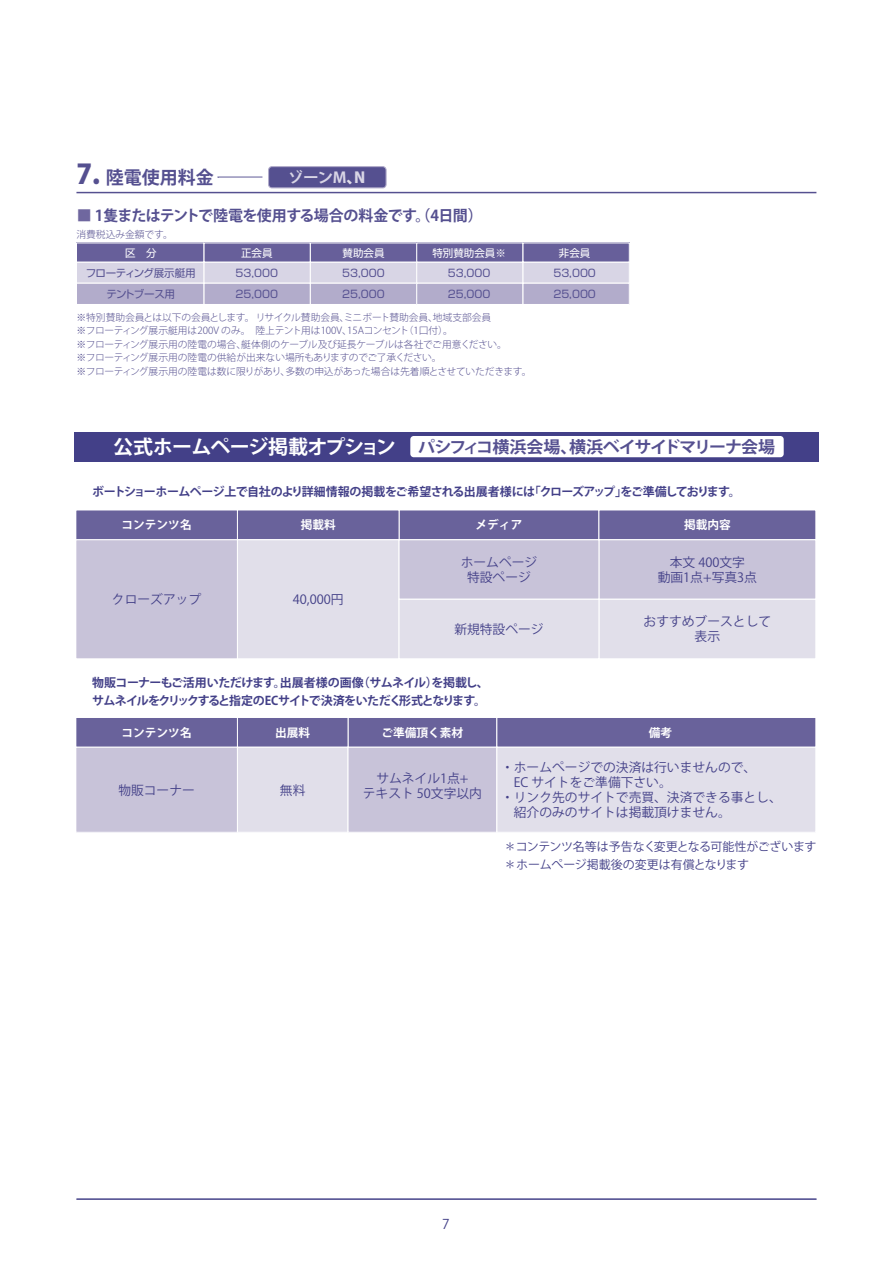
<style>
.page{position:relative;width:893px;height:1263px;background:#fff}
.page>*{position:absolute;margin:0;border:0;box-sizing:border-box;transform-origin:0 0}
.t1{font:18px "Koz Go Pro Bold 90 msp RKSJ H";color:#555090}
.t2{font:16.5px "Koz Go Pro Bold 90 msp RKSJ H";letter-spacing:-.06em;color:#555090}
.t3{font:15px "Koz Go Pro Bold 90 msp RKSJ H";letter-spacing:-.04em;color:#555090}
.t4{font:13.5px "Koz Go Pro Regular 90 msp RKSJ H";color:#434088}
.t5{font:12.75px/14.9px "Koz Go Pro Regular 90 msp RKSJ H";color:#434088;text-align:center}
.t6{font:12px/18px "Koz Go Pro Bold 90 msp RKSJ H";letter-spacing:-.05em;color:#434088}
.t7{font:12px/18px "Koz Go Pro Regular 90 msp RKSJ H";letter-spacing:-.015em;color:#434088}
.t8{font:11.7px "Koz Go Pro Bold 90 msp RKSJ H";color:#fff}
.t9{font:10.5px/20.9px "Shin Go Pro Regular 90 msp RKSJ H";color:#555090}
.t10{font:10.5px "Shin Go Pro Regular 90 msp RKSJ H";color:#fff}
.t11{font:10.5px/20.9px "Shin Go Pro Regular 90 msp RKSJ H";letter-spacing:-.03em;color:#555090;text-align:center}
.t12{font:9.75px/13.5px "Koz Go Pro Light 90 msp RKSJ H";letter-spacing:-.01em;color:#555090}
.s1{font-family:"Koz Go Pro Heavy 90 msp RKSJ H";font-size:27px}
.s2{font-family:"Koz Go Pro Light 90 msp RKSJ H"}
.s3{font-size:15px;color:#d8d5e5}
.s4{font-family:"Koz Go Pro Heavy 90 msp RKSJ H";font-size:15px;color:#e1dfea}
.s5{font-family:"Koz Go Pro Heavy 90 msp RKSJ H";font-size:15px;color:#d8d5e5}
.s6{color:#6f679f}
.s7{font-size:19.5px;color:#fff}
</style>
<div class="page">
<div style="left:76px;top:510px;width:161px;height:30px;background:#69629b"></div>
<div style="left:75px;top:509px;width:163px;height:31px;border:1px solid #fff"></div>
<div style="left:76px;top:540px;width:161px;height:119px;background:#c8c3d9"></div>
<div style="left:75px;top:539px;width:163px;height:120px;border:1px solid #fff"></div>
<div style="left:399px;top:510px;width:200px;height:30px;background:#69629b"></div>
<div style="left:398px;top:509px;width:201px;height:31px;border:1px solid #fff"></div>
<div style="left:599px;top:510px;width:217px;height:30px;background:#69629b"></div>
<div style="left:598px;top:509px;width:218px;height:31px;border:1px solid #fff"></div>
<div style="left:237px;top:510px;width:162px;height:30px;background:#69629b"></div>
<div style="left:237px;top:509px;width:162px;height:31px;border:1px solid #fff"></div>
<div style="left:237px;top:540px;width:162px;height:119px;background:#e1dfea"></div>
<div style="left:237px;top:539px;width:163px;height:120px;border:1px solid #fff"></div>
<div style="left:599px;top:540px;width:217px;height:59px;background:#c8c3d9"></div>
<div style="left:598px;top:539px;width:218px;height:61px;border:1px solid #fff"></div>
<div style="left:599px;top:599px;width:217px;height:60px;background:#e1dfea"></div>
<div style="left:598px;top:599px;width:218px;height:60px;border:1px solid #fff"></div>
<div style="left:399px;top:540px;width:200px;height:59px;background:#c8c3d9"></div>
<div style="left:398px;top:539px;width:201px;height:61px;border:1px solid #fff"></div>
<div style="left:399px;top:599px;width:200px;height:60px;background:#e1dfea"></div>
<div style="left:398px;top:599px;width:201px;height:60px;border:1px solid #fff"></div>
<div style="left:76px;top:717px;width:161px;height:30px;background:#69629b"></div>
<div style="left:75px;top:717px;width:163px;height:31px;border:1px solid #fff"></div>
<div style="left:76px;top:747px;width:161px;height:85px;background:#c8c3d9"></div>
<div style="left:75px;top:747px;width:163px;height:86px;border:1px solid #fff"></div>
<div style="left:348px;top:717px;width:149px;height:30px;background:#69629b"></div>
<div style="left:347px;top:717px;width:150px;height:31px;border:1px solid #fff"></div>
<div style="left:497px;top:717px;width:319px;height:30px;background:#69629b"></div>
<div style="left:496px;top:717px;width:320px;height:31px;border:1px solid #fff"></div>
<div style="left:237px;top:717px;width:111px;height:30px;background:#69629b"></div>
<div style="left:237px;top:717px;width:111px;height:31px;border:1px solid #fff"></div>
<div style="left:237px;top:747px;width:111px;height:85px;background:#e1dfea"></div>
<div style="left:237px;top:747px;width:111px;height:86px;border:1px solid #fff"></div>
<div style="left:348px;top:747px;width:149px;height:85px;background:#c8c3d9"></div>
<div style="left:347px;top:747px;width:150px;height:86px;border:1px solid #fff"></div>
<div style="left:497px;top:747px;width:319px;height:85px;background:#e1dfea"></div>
<div style="left:496px;top:747px;width:320px;height:86px;border:1px solid #fff"></div>
<hr style="left:76px;top:1199px;width:740px;height:1px;background:#434088">
<hr style="left:76px;top:192px;width:740px;height:1px;background:#555090">
<div style="left:269px;top:167px;width:117px;height:21px;background:#555090;border-radius:3px"></div>
<div style="left:268px;top:166px;width:119px;height:22px;border:1px solid #b2accb;border-radius:3px"></div>
<div style="left:76px;top:262px;width:128px;height:21px;background:#d8d5e5"></div>
<div style="left:76px;top:261px;width:129px;height:23px;border:1px solid #fff"></div>
<div style="left:76px;top:283px;width:128px;height:21px;background:#b2accb"></div>
<div style="left:76px;top:283px;width:129px;height:22px;border:1px solid #fff"></div>
<div style="left:76px;top:243px;width:128px;height:19px;background:#675f9a"></div>
<div style="left:76px;top:242px;width:129px;height:21px;border:1px solid #fff"></div>
<div style="left:204px;top:262px;width:106px;height:21px;background:#d8d5e5"></div>
<div style="left:203px;top:261px;width:108px;height:23px;border:1px solid #fff"></div>
<div style="left:204px;top:283px;width:106px;height:21px;background:#b2accb"></div>
<div style="left:203px;top:283px;width:108px;height:22px;border:1px solid #fff"></div>
<div style="left:204px;top:243px;width:106px;height:19px;background:#675f9a"></div>
<div style="left:203px;top:242px;width:108px;height:21px;border:1px solid #fff"></div>
<div style="left:310px;top:262px;width:107px;height:21px;background:#d8d5e5"></div>
<div style="left:310px;top:261px;width:107px;height:23px;border:1px solid #fff"></div>
<div style="left:310px;top:283px;width:107px;height:21px;background:#b2accb"></div>
<div style="left:310px;top:283px;width:107px;height:22px;border:1px solid #fff"></div>
<div style="left:310px;top:243px;width:107px;height:19px;background:#675f9a"></div>
<div style="left:310px;top:242px;width:107px;height:21px;border:1px solid #fff"></div>
<div style="left:417px;top:262px;width:106px;height:21px;background:#d8d5e5"></div>
<div style="left:416px;top:261px;width:107px;height:23px;border:1px solid #fff"></div>
<div style="left:417px;top:283px;width:106px;height:21px;background:#b2accb"></div>
<div style="left:416px;top:283px;width:107px;height:22px;border:1px solid #fff"></div>
<div style="left:417px;top:243px;width:106px;height:19px;background:#675f9a"></div>
<div style="left:416px;top:242px;width:107px;height:21px;border:1px solid #fff"></div>
<div style="left:523px;top:262px;width:106px;height:21px;background:#d8d5e5"></div>
<div style="left:522px;top:261px;width:108px;height:23px;border:1px solid #fff"></div>
<div style="left:523px;top:283px;width:106px;height:21px;background:#b2accb"></div>
<div style="left:522px;top:283px;width:108px;height:22px;border:1px solid #fff"></div>
<div style="left:523px;top:243px;width:106px;height:19px;background:#675f9a"></div>
<div style="left:522px;top:242px;width:108px;height:21px;border:1px solid #fff"></div>
<div style="left:74px;top:432px;width:744px;height:29px;background:#434088"></div>
<div style="left:410px;top:436px;width:374px;height:21px;background:#fff;border-radius:3px"></div>
<h1 class="t1" style="left:76px;top:171px;width:291px"><span class="s1">7.</span> 陸電使用料金<span class="s2">ー</span><span class="s3">ゾーンM</span><span class="s4">、</span><span class="s5">N</span></h1>
<h3 class="t3" style="left:77px;top:209px;width:408px"><span class="s6">■</span> 1隻またはテントで陸電を使用する場合の料金です。（4日間）</h3>
<p class="t12" style="left:76px;top:229px;width:98px">消費税込み金額です。</p>
<p class="t10" style="left:125px;top:249px;width:33px">区　分</p>
<p class="t10" style="left:241px;top:249px;width:33px">正会員</p>
<p class="t11" style="left:86px;top:264px;width:111px">フローティング展示艇用テントブース用</p>
<p class="t9" style="left:235px;top:264px;width:44px">53,000<br>25,000</p>
<p class="t10" style="left:343px;top:249px;width:43px">賛助会員</p>
<p class="t10" style="left:432px;top:249px;width:75px">特別賛助会員※</p>
<p class="t10" style="left:559px;top:249px;width:33px">非会員</p>
<p class="t9" style="left:448px;top:285px;width:44px">25,000</p>
<p class="t9" style="left:342px;top:264px;width:44px">53,000<br>25,000</p>
<p class="t9" style="left:448px;top:264px;width:44px">53,000</p>
<p class="t9" style="left:553px;top:264px;width:44px">53,000<br>25,000</p>
<p class="t12" style="left:76px;top:312px;width:456px">※特別賛助会員とは以下の会員とします。 リサイクル賛助会員、ミニボート賛助会員、地域支部会員<br>※フローティング展示艇用は200V のみ。　陸上テント用は100V、15Aコンセント（1口付）。<br>※フローティング展示用の陸電の場合、艇体側のケーブル及び延長ケーブルは各社でご用意ください。<br>※フローティング展示用の陸電の供給が出来ない場所もありますのでご了承ください。<br>※フローティング展示用の陸電は数に限りがあり、多数の申込があった場合は先着順とさせていただきます。</p>
<h2 class="t2" style="left:113px;top:441px;width:664px"><span class="s7">公式ホームページ掲載オプション</span> パシフィコ横浜会場、横浜ベイサイドマリーナ会場</h2>
<p class="t6" style="left:92px;top:484px;width:650px">ボートショーホームページ上で自社のより詳細情報の掲載をご希望される出展者様には「クローズアップ」をご準備しております。</p>
<p class="t8" style="left:122px;top:521px;width:72px">コンテンツ名</p>
<p class="t8" style="left:301px;top:521px;width:37px">掲載料</p>
<p class="t8" style="left:476px;top:521px;width:48px">メディア</p>
<p class="t8" style="left:684px;top:521px;width:48px">掲載内容</p>
<h3 class="t5" style="left:112px;top:594px;width:91px">クローズアップ</h3>
<h3 class="t5" style="left:293px;top:594px;width:52px">40,000円</h3>
<h3 class="t5" style="left:461px;top:556px;width:78px">ホームページ特設ページ</h3>
<h3 class="t5" style="left:454px;top:623px;width:91px">新規特設ページ</h3>
<p class="t6" style="left:92px;top:675px;width:398px">物販コーナーもご活用いただけます。出展者様の画像（サムネイル）を掲載し、サムネイルをクリックすると指定のECサイトで決済をいただく形式となります。</p>
<h3 class="t5" style="left:658px;top:556px;width:101px">本文 400文字<br>動画1点+写真3点</h3>
<h3 class="t5" style="left:643px;top:616px;width:129px">おすすめブースとして表示</h3>
<p class="t8" style="left:122px;top:728px;width:72px">コンテンツ名</p>
<p class="t8" style="left:275px;top:728px;width:37px">出展料</p>
<p class="t8" style="left:381px;top:728px;width:83px">ご準備頂く素材</p>
<p class="t8" style="left:649px;top:728px;width:25px">備考</p>
<h3 class="t5" style="left:118px;top:784px;width:78px">物販コーナー</h3>
<h3 class="t5" style="left:280px;top:784px;width:27px">無料</h3>
<h3 class="t5" style="left:363px;top:772px;width:121px">サムネイル1点+<br>テキスト 50文字以内</h3>
<h3 class="t5" style="left:501px;top:762px;width:282px;text-align:left">・ホームぺージでの決済は行いませんので、　EC サイトをご準備下さい。<br>・リンク先のサイトで売買、決済できる事とし、　紹介のみのサイトは掲載頂けません。</h3>
<p class="t7" style="left:504px;top:840px;width:314px">＊コンテンツ名等は予告なく変更となる可能性がございます＊ホームぺージ掲載後の変更は有償となります</p>
<h3 class="t4" style="left:442px;top:1219px;width:9px">7</h3>
</div>
